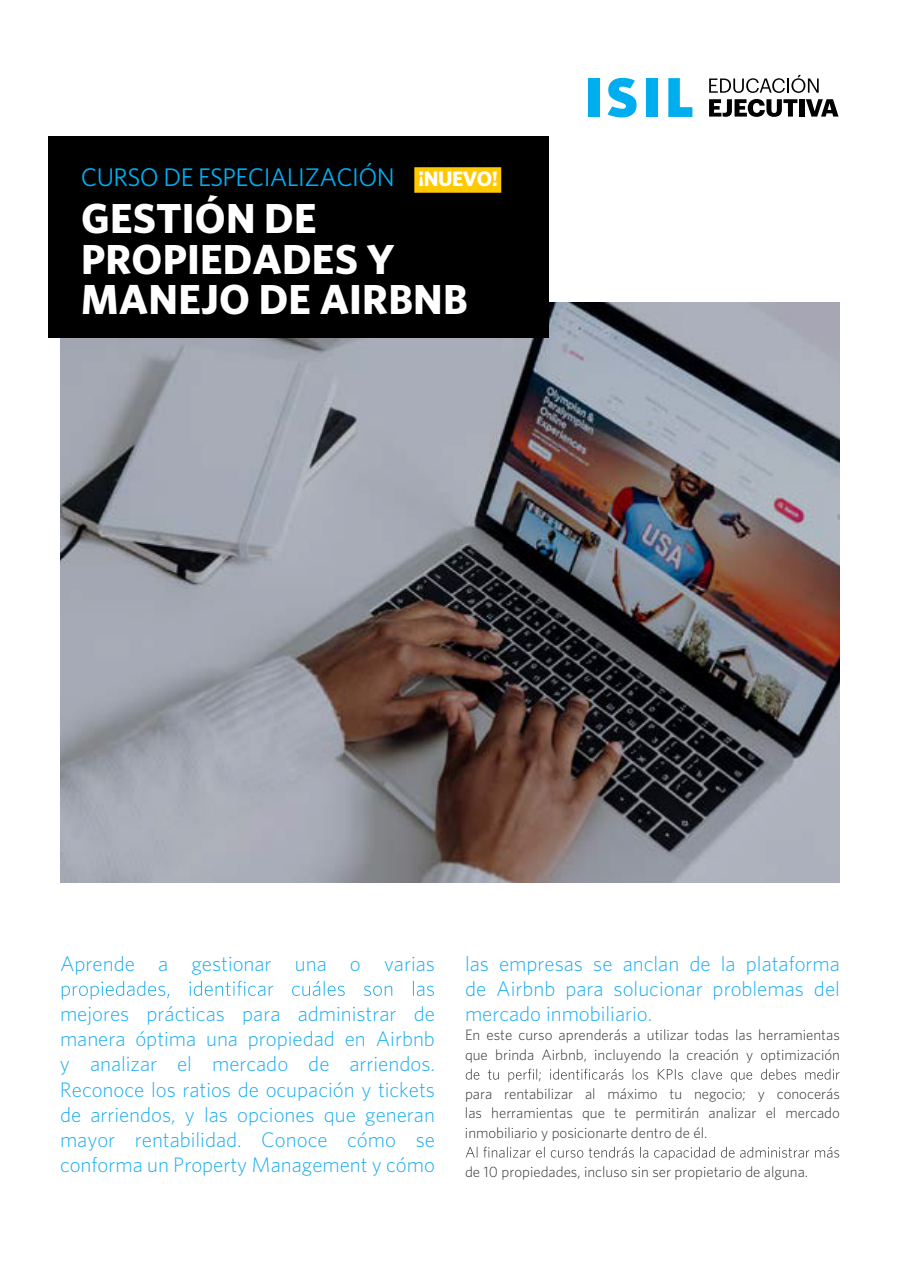
<style>
.page{position:relative;width:900px;height:1263px;background:#fff}
.page>*{position:absolute;margin:0;border:0;box-sizing:border-box;transform-origin:0 0}
.t1{font:700 42px/40.8px "Whitney";letter-spacing:.005em;color:#fff}
.t2{font:25.5px "Whitney";letter-spacing:-.025em;color:#00adf0}
.t3{font:300 21px/25.2px "Whitney";color:#1cadf0;text-align:justify}
.t4{font:300 15px/19.5px "Whitney";color:#333}
.s1{font-weight:700;font-size:21px;color:#fff}
</style>
<div class="page">
<img style="left:60px;top:303px;width:780px;height:579px">
<div style="left:48px;top:136px;width:501px;height:202px;background:#000"></div>
<div style="left:414px;top:167px;width:87px;height:26px;background:#ffc900"></div>
<svg style="left:62px;top:981px;width:372px;height:18px"></svg>
<svg style="left:466px;top:1069px;width:374px;height:13px"></svg>
<svg style="left:466px;top:1147px;width:373px;height:13px"></svg>
<svg style="left:607px;top:78px;width:30px;height:39px"></svg>
<svg style="left:668px;top:78px;width:24px;height:39px"></svg>
<svg style="left:709px;top:75px;width:110px;height:18px"></svg>
<svg style="left:709px;top:99px;width:88px;height:18px"></svg>
<div style="left:799px;top:99px;width:5px;height:18px;background:#000"></div>
<svg style="left:806px;top:99px;width:33px;height:18px"></svg>
<div style="left:646px;top:78px;width:11px;height:39px;background:#00aeef"></div>
<div style="left:588px;top:78px;width:11px;height:39px;background:#00aeef"></div>
<p class="t2" style="left:81px;top:162px;width:419px">CURSO DE ESPECIALIZACIÓN <span class="s1">¡NUEVO!</span></p>
<h1 class="t1" style="left:81px;top:197px;width:388px">GESTIÓN DE<br>PROPIEDADES Y<br>MANEJO DE AIRBNB</h1>
<p class="t3" style="left:60px;top:950px;width:376px">Aprende a gestionar una o varias</p>
<p class="t3" style="left:60px;top:1001px;width:377px">mejores prácticas para administrar de manera óptima una propiedad en Airbnb y analizar el mercado de arriendos.<br>Reconoce los ratios de ocupación y tickets de arriendos, y las opciones que generan mayor rentabilidad. Conoce cómo se conforma un Property Management y cómo</p>
<p class="t3" style="left:465px;top:950px;width:376px">las empresas se anclan de la plataforma de Airbnb para solucionar problemas del mercado inmobiliario.</p>
<p class="t4" style="left:465px;top:1025px;width:376px">En este curso aprenderás a utilizar todas las herramientas que brinda Airbnb, incluyendo la creación y optimización</p>
<p class="t4" style="left:465px;top:1084px;width:376px;text-align:justify">para rentabilizar al máximo tu negocio; y conocerás las herramientas que te permitirán analizar el mercado inmobiliario y posicionarte dentro de él.</p>
<p class="t4" style="left:465px;top:1162px;width:345px">de 10 propiedades, incluso sin ser propietario de alguna.</p>
</div>
